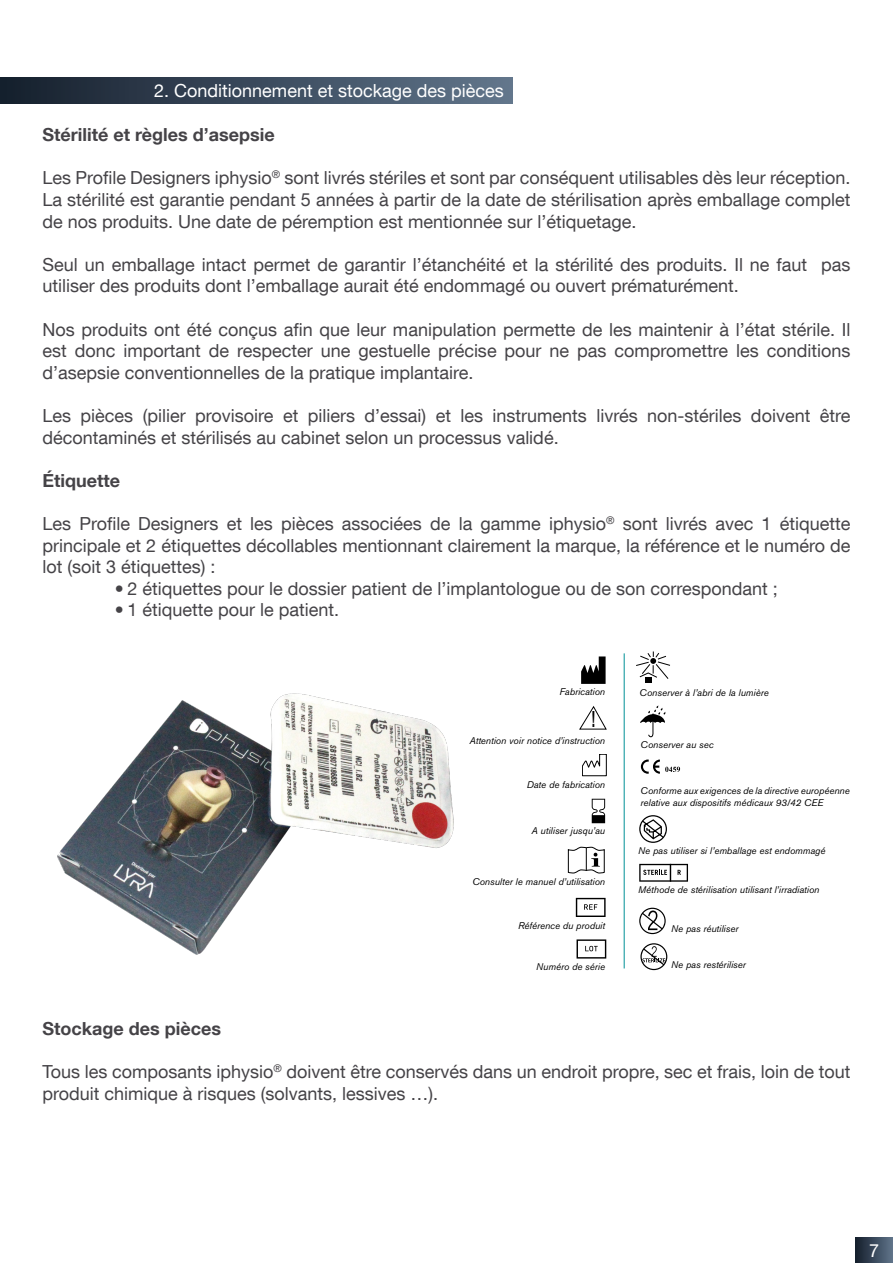
<style>
.page{position:relative;width:893px;height:1263px;background:#fff}
.page>*{position:absolute;margin:0;border:0;box-sizing:border-box;transform-origin:0 0}
.t1{font:700 22.2px "Arial";color:#000;scale:.56 1}
.t2{font:18px/21.6px "Helvetica Neue LT Com";color:#454347;text-align:justify}
.t3{font:700 18px "Helvetica Neue LT Com";color:#454347}
.t4{font:18px "Helvetica Neue LT Com";color:#fff}
.t5{font:italic 9.6px/11.6px "Akzidenz Grotesk BE";color:#000}
</style>
<div class="page">
<img style="left:57px;top:653px;width:567px;height:316px">
<div style="left:0;top:78px;width:513px;height:25px;background:linear-gradient(to right,#141e2c,#61768d)"></div>
<div style="left:855px;top:1237px;width:38px;height:26px;background:linear-gradient(to right,#141e2b,#5d7187)"></div>
<svg style="left:581px;top:656px;width:25px;height:28px"></svg>
<svg style="left:568px;top:846px;width:36px;height:28px"></svg>
<svg style="left:636px;top:651px;width:34px;height:32px"></svg>
<svg style="left:640px;top:705px;width:26px;height:32px"></svg>
<svg style="left:639px;top:815px;width:28px;height:28px"></svg>
<svg style="left:582px;top:754px;width:25px;height:22px"></svg>
<svg style="left:580px;top:706px;width:26px;height:23px"></svg>
<svg style="left:592px;top:799px;width:13px;height:24px"></svg>
<svg style="left:639px;top:864px;width:49px;height:18px"></svg>
<svg style="left:576px;top:898px;width:30px;height:19px"></svg>
<svg style="left:576px;top:939px;width:30px;height:19px"></svg>
<svg style="left:639px;top:908px;width:27px;height:26px"></svg>
<svg style="left:641px;top:759px;width:39px;height:15px"></svg>
<svg style="left:640px;top:943px;width:27px;height:27px"></svg>
<hr style="left:624px;top:653px;width:1px;height:315px;background:#009096">
<p class="t4" style="left:154px;top:79px;width:351px">2. Conditionnement et stockage des pièces</p>
<p class="t3" style="left:43px;top:123px;width:234px">Stérilité et règles d’asepsie</p>
<p class="t2" style="left:43px;top:167px;width:809px">Les Profile Designers iphysio<sup>®</sup> sont livrés stériles et sont par conséquent utilisables dès leur réception.<br>La stérilité est garantie pendant 5 années à partir de la date de stérilisation après emballage complet de nos produits. Une date de péremption est mentionnée sur l’étiquetage.</p>
<p class="t2" style="left:43px;top:253px;width:809px">Seul un emballage intact permet de garantir l’étanchéité et la stérilité des produits. Il ne faut pas utiliser des produits dont l’emballage aurait été endommagé ou ouvert prématurément.</p>
<p class="t2" style="left:43px;top:318px;width:809px">Nos produits ont été conçus afin que leur manipulation permette de les maintenir à l’état stérile. Il est donc important de respecter une gestuelle précise pour ne pas compromettre les conditions d’asepsie conventionnelles de la pratique implantaire.</p>
<p class="t2" style="left:43px;top:404px;width:809px">Les pièces (pilier provisoire et piliers d’essai) et les instruments livrés non-stériles doivent être décontaminés et stérilisés au cabinet selon un processus validé.</p>
<p class="t3" style="left:43px;top:469px;width:79px">Étiquette</p>
<p class="t2" style="left:43px;top:512px;width:809px">Les Profile Designers et les pièces associées de la gamme iphysio<sup>®</sup> sont livrés avec 1 étiquette principale et 2 étiquettes décollables mentionnant clairement la marque, la référence et le numéro de lot (soit 3 étiquettes) :</p>
<p class="t2" style="left:115px;top:577px;width:664px">• 2 étiquettes pour le dossier patient de l’implantologue ou de son correspondant ;</p>
<p class="t2" style="left:115px;top:599px;width:226px">• 1 étiquette pour le patient.</p>
<p class="t5" style="left:559px;top:686px;width:47px">Fabrication</p>
<p class="t1" style="left:591px;top:705px;width:9px">!</p>
<p class="t5" style="left:469px;top:735px;width:137px">Attention voir notice d’instruction</p>
<p class="t5" style="left:527px;top:779px;width:80px">Date de fabrication</p>
<p class="t5" style="left:531px;top:825px;width:75px">A utiliser jusqu’au</p>
<p class="t5" style="left:640px;top:687px;width:131px">Conserver à l’abri de la lumière</p>
<p class="t5" style="left:641px;top:739px;width:74px">Conserver au sec</p>
<p class="t5" style="left:641px;top:785px;width:211px">Conforme aux exigences de la directive européenne relative aux dispositifs médicaux 93/42 CEE</p>
<p class="t5" style="left:638px;top:845px;width:189px">Ne pas utiliser si l’emballage est endommagé</p>
<p class="t5" style="left:472px;top:876px;width:134px">Consulter le manuel d’utilisation</p>
<p class="t5" style="left:518px;top:919px;width:89px">Référence du produit</p>
<p class="t5" style="left:536px;top:961px;width:70px">Numéro de série</p>
<p class="t5" style="left:671px;top:959px;width:76px">Ne pas restériliser</p>
<p class="t5" style="left:638px;top:884px;width:183px">Méthode de stérilisation utilisant l’irradiation</p>
<p class="t5" style="left:671px;top:923px;width:69px">Ne pas réutiliser</p>
<p class="t3" style="left:43px;top:1017px;width:180px">Stockage des pièces</p>
<p class="t2" style="left:43px;top:1061px;width:809px">Tous les composants iphysio<sup>®</sup> doivent être conservés dans un endroit propre, sec et frais, loin de tout produit chimique à risques (solvants, lessives …).</p>
<p class="t4" style="left:869px;top:1239px;width:12px">7</p>
</div>
